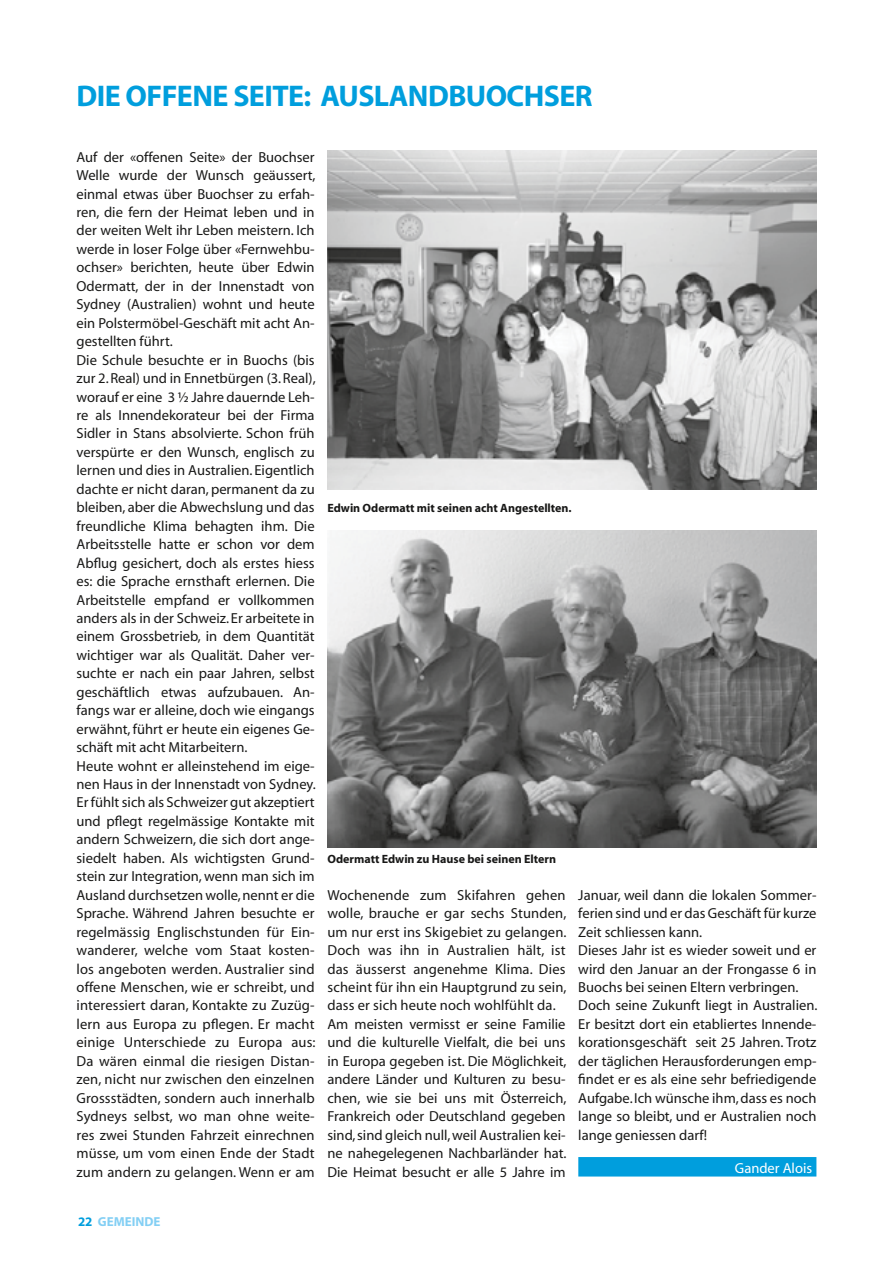
<style>
.page{position:relative;width:893px;height:1263px;background:#fff}
.page>*{position:absolute;margin:0;border:0;box-sizing:border-box;transform-origin:0 0}
.t1{font:700 30px "Myriad";letter-spacing:-.02em;color:#009edd}
.t2{font:14.55px/18.5px "Myriad";color:#181817}
.t3{font:14.55px "Myriad";color:#fff}
.t4{font:700 13.05px "Myriad";color:#83cff4}
.t5{font:700 12px "Myriad";color:#181817}
.s1{color:#009edd}
</style>
<div class="page">
<div style="left:578px;top:1157px;width:238px;height:19px;background:#009edd"></div>
<img style="left:327px;top:150px;width:489px;height:339px">
<img style="left:327px;top:531px;width:489px;height:317px">
<h1 class="t1" style="left:77px;top:81px;width:518px">Die offene Seite: Auslandbuochser</h1>
<p class="t2" style="left:77px;top:148px;width:241px">Auf der «offenen Seite» der Buochser Welle wurde der Wunsch geäussert, einmal etwas über Buochser zu erfah&shy;ren, die fern der Heimat leben und in der weiten Welt ihr Leben meistern. Ich werde in loser Folge über «Fernwehbu&shy;ochser» berichten, heute über Edwin Odermatt, der in der Innenstadt von Sydney (Australien) wohnt und heute ein Polstermöbel-Geschäft mit acht An&shy;gestellten führt.<br>Die Schule besuchte er in Buochs (bis zur 2. Real) und in Ennetbürgen (3. Real), worauf er eine 3 ½ Jahre dauernde Leh&shy;re als Innendekorateur bei der Firma Sidler in Stans absolvierte. Schon früh verspürte er den Wunsch, englisch zu lernen und dies in Australien. Eigentlich dachte er nicht daran, permanent da zu bleiben, aber die Abwechslung und das freundliche Klima behagten ihm. Die Arbeitsstelle hatte er schon vor dem Abflug gesichert, doch als erstes hiess es: die Sprache ernsthaft erlernen. Die Arbeitstelle empfand er vollkommen anders als in der Schweiz. Er arbeitete in einem Grossbetrieb, in dem Quantität wichtiger war als Qualität. Daher ver&shy;suchte er nach ein paar Jahren, selbst geschäftlich etwas aufzubauen. An&shy;fangs war er alleine, doch wie eingangs erwähnt, führt er heute ein eigenes Ge&shy;schäft mit acht Mitarbeitern.<br>Heute wohnt er alleinstehend im eige&shy;nen Haus in der Innenstadt von Sydney.<br>Er fühlt sich als Schweizer gut akzeptiert und pflegt regelmässige Kontakte mit andern Schweizern, die sich dort ange&shy;siedelt haben. Als wichtigsten Grund&shy;stein zur Integration, wenn man sich im Ausland durchsetzen wolle, nennt er die Sprache. Während Jahren besuchte er regelmässig Englischstunden für Ein&shy;wanderer, welche vom Staat kosten&shy;los angeboten werden. Australier sind offene Menschen, wie er schreibt, und interessiert daran, Kontakte zu Zuzüg&shy;lern aus Europa zu pflegen. Er macht einige Unterschiede zu Europa aus:<br>Da wären einmal die riesigen Distan&shy;zen, nicht nur zwischen den einzelnen Grossstädten, sondern auch innerhalb Sydneys selbst, wo man ohne weite&shy;res zwei Stunden Fahrzeit einrechnen müsse, um vom einen Ende der Stadt zum andern zu gelangen. Wenn er am</p>
<p class="t5" style="left:327px;top:502px;width:246px">Edwin Odermatt mit seinen acht Angestellten.</p>
<p class="t5" style="left:327px;top:853px;width:230px">Odermatt Edwin zu Hause bei seinen Eltern</p>
<p class="t2" style="left:327px;top:886px;width:241px">Wochenende zum Skifahren gehen wolle, brauche er gar sechs Stunden, um nur erst ins Skigebiet zu gelangen.<br>Doch was ihn in Australien hält, ist das äusserst angenehme Klima. Dies scheint für ihn ein Hauptgrund zu sein, dass er sich heute noch wohlfühlt da.<br>Am meisten vermisst er seine Familie und die kulturelle Vielfalt, die bei uns in Europa gegeben ist. Die Möglichkeit, andere Länder und Kulturen zu besu&shy;chen, wie sie bei uns mit Österreich, Frankreich oder Deutschland gegeben sind, sind gleich null, weil Australien kei&shy;ne nahegelegenen Nachbarländer hat.<br>Die Heimat besucht er alle 5 Jahre im</p>
<p class="t2" style="left:578px;top:886px;width:241px">Januar, weil dann die lokalen Sommer&shy;ferien sind und er das Geschäft für kurze Zeit schliessen kann.<br>Dieses Jahr ist es wieder soweit und er wird den Januar an der Frongasse 6 in Buochs bei seinen Eltern verbringen.<br>Doch seine Zukunft liegt in Australien.<br>Er besitzt dort ein etabliertes Innende&shy;korationsgeschäft seit 25 Jahren. Trotz der täglichen Herausforderungen emp&shy;findet er es als eine sehr befriedigende Aufgabe. Ich wünsche ihm, dass es noch lange so bleibt, und er Australien noch lange geniessen darf!</p>
<p class="t3" style="left:735px;top:1161px;width:79px">Gander Alois</p>
<p class="t4" style="left:78px;top:1215px;width:84px"><span class="s1">22</span> Gemeinde</p>
</div>
